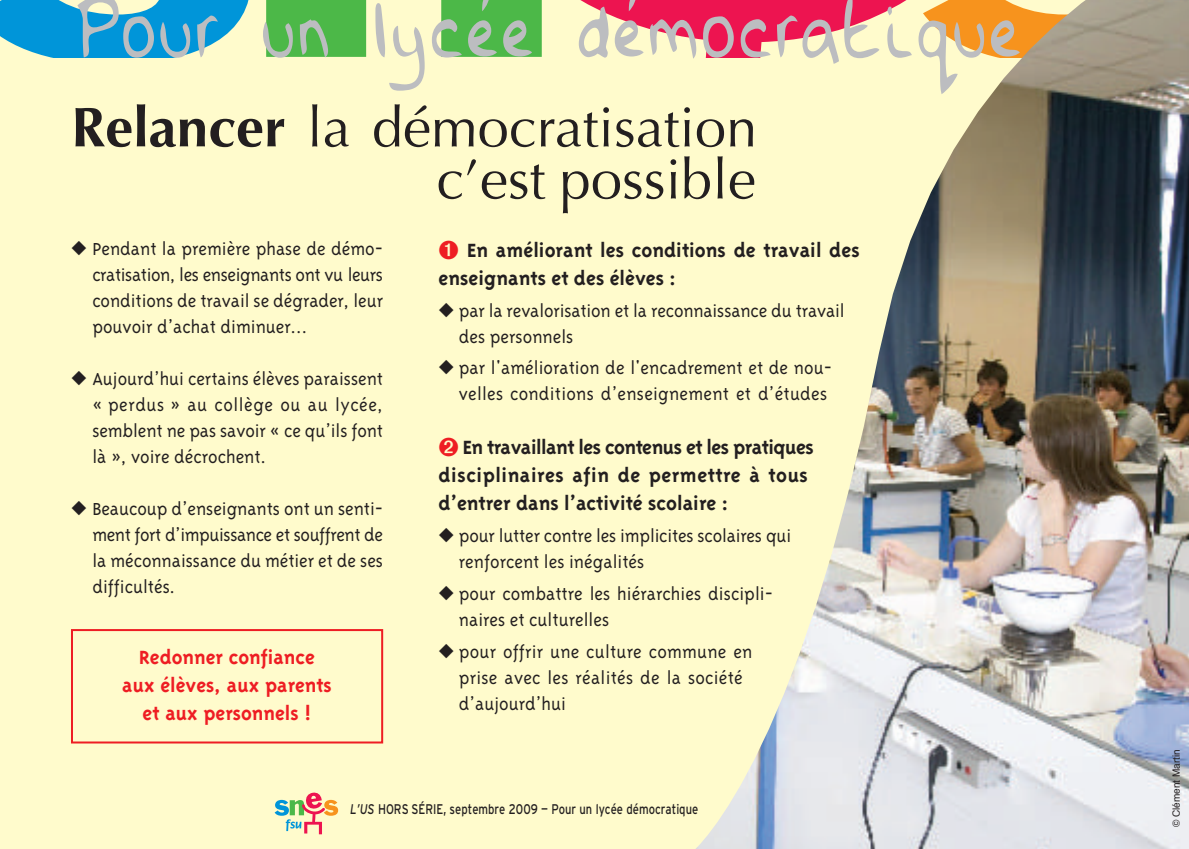
<style>
.page{position:relative;width:1189px;height:849px;background:#fff}
.page>*{position:absolute;margin:0;border:0;box-sizing:border-box;transform-origin:0 0}
.t1{font:92px "Daves Hand";letter-spacing:.085em;color:#bcbdc0;scale:.7 1}
.t2{font:56px/52px "Optima";color:#231f20;text-align:right}
.t3{font:700 22px/28px "Triplex";color:#231f20}
.t4{font:700 22px/28px "Triplex";color:#ee1d23;text-align:center}
.t5{font:300 20px/26px "Triplex";color:#231f20}
.t6{font:14px "Interstate";color:#231f20;scale:.8 1}
.t7{font:10px "Helvetica";color:#231f20}
.s1{font-weight:700}
.s2{color:#ee1d23}
.s3{font-style:italic}
</style>
<div class="page">
<div style="left:0;top:0;width:1188px;height:849px;background:#fffbcc"></div>
<svg style="left:0;top:0;width:249px;height:58px"></svg>
<svg style="left:266px;top:0;width:416px;height:57px"></svg>
<img style="left:682px;top:0;width:506px;height:849px">
<div style="left:71px;top:629px;width:312px;height:114px;border:2px solid #ee1d23"></div>
<svg style="left:274px;top:792px;width:64px;height:42px"></svg>
<h1 class="t1" style="left:73px;top:-28px;width:1353px">Pour un lycée démocratique</h1>
<h2 class="t2" style="left:71px;top:107px;width:687px"><span class="s1">Relancer</span> la démocratisation c’est possible</h2>
<p class="t5" style="left:92px;top:237px;width:292px;text-align:justify;text-indent:-21px">◆ Pendant la première phase de démo&shy;cratisation, les enseignants ont vu leurs conditions de travail se dégrader, leur pouvoir d’achat diminuer…</p>
<p class="t5" style="left:92px;top:367px;width:292px;text-align:justify;text-indent:-21px">◆ Aujourd’hui certains élèves paraissent « perdus » au collège ou au lycée, semblent ne pas savoir « ce qu’ils font là », voire décrochent.</p>
<p class="t5" style="left:92px;top:497px;width:292px;text-align:justify;text-indent:-21px">◆ Beaucoup d’enseignants ont un senti&shy;ment fort d’impuissance et souffrent de la méconnaissance du métier et de ses difficultés.</p>
<p class="t4" style="left:122px;top:644px;width:211px">Redonner confiance aux élèves, aux parents et aux personnels !</p>
<p class="t3" style="left:438px;top:238px;width:422px"><span class="s2">➊</span> En améliorant les conditions de travail des enseignants et des élèves :</p>
<p class="t5" style="left:459px;top:299px;width:387px;text-indent:-20px">◆ par la revalorisation et la reconnaissance du travail des personnels</p>
<p class="t5" style="left:438px;top:356px;width:395px;text-align:right">◆ par l'amélioration de l'encadrement et de nou&shy;velles conditions d’enseignement et d’études</p>
<p class="t3" style="left:438px;top:435px;width:376px"><span class="s2">➋</span> En travaillant les contenus et les pratiques disciplinaires afin de permettre à tous d’entrer dans l’activité scolaire :</p>
<p class="t5" style="left:459px;top:524px;width:334px;text-indent:-20px">◆ pour lutter contre les implicites scolaires qui renforcent les inégalités</p>
<p class="t5" style="left:459px;top:582px;width:316px;text-indent:-20px">◆ pour combattre les hiérarchies discipli&shy;naires et culturelles</p>
<p class="t5" style="left:459px;top:639px;width:295px;text-indent:-20px">◆ pour offrir une culture commune en prise avec les réalités de la société d’aujourd’hui</p>
<p class="t6" style="left:350px;top:803px;width:436px"><span class="s3">L’US</span> HORS SÉRIE, septembre 2009 — Pour un lycée démocratique</p>
<p class="t7" style="left:1171px;top:827px;width:79px;rotate:-90deg">© Clément Martin</p>
</div>
